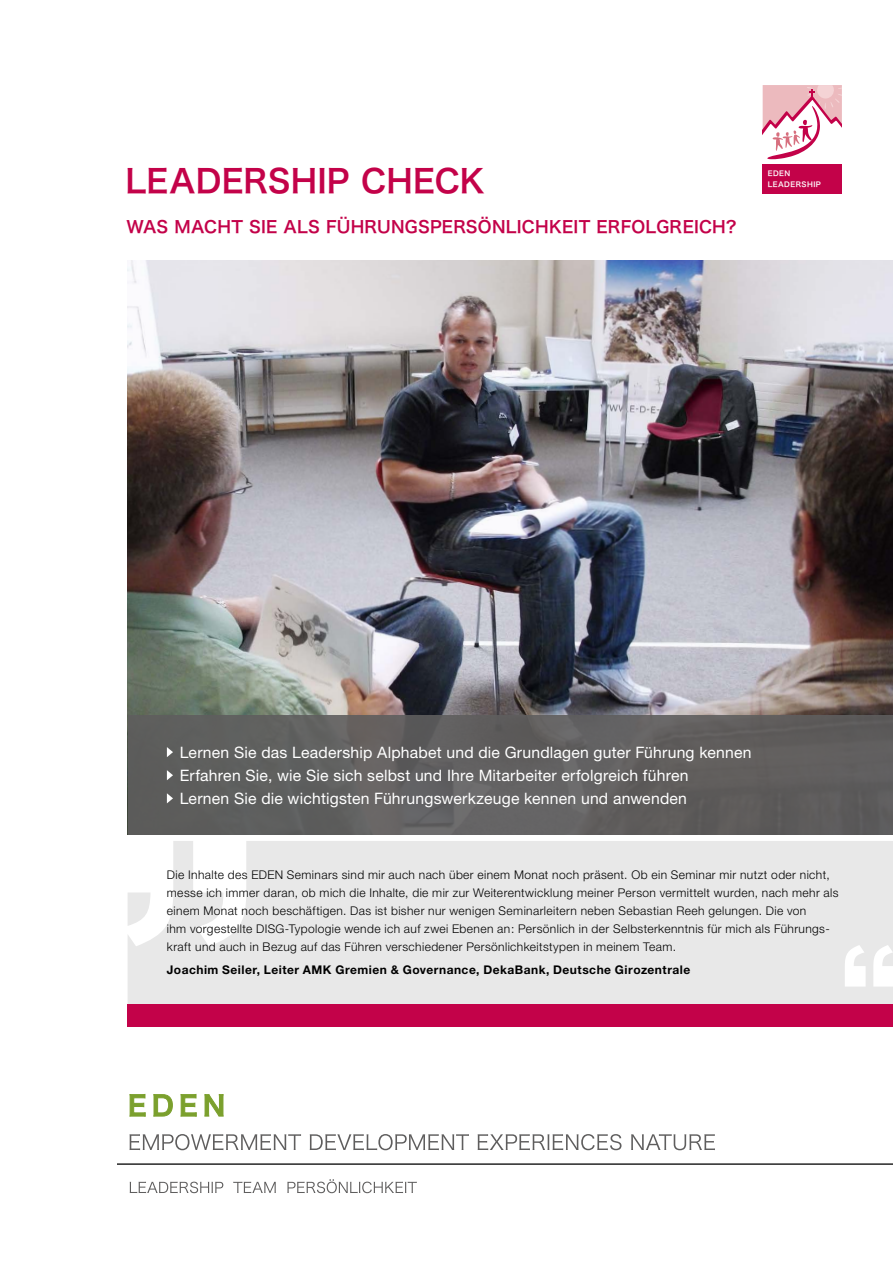
<style>
.page{position:relative;width:893px;height:1263px;background:#fff}
.page>*{position:absolute;margin:0;border:0;box-sizing:border-box;transform-origin:0 0}
.t1{font:31.95px "Hira Kaku Pro W6";letter-spacing:.005em;color:#c30249}
.t2{font:16.5px "Hira Kaku Pro W6";letter-spacing:.015em;color:#c30249}
.t3{font:15.75px/23.1px "Helvetica Neue";letter-spacing:.015em;color:#fff}
.t4{font:300 12px/18px "Helvetica Neue";letter-spacing:.035em;color:#000}
.t5{font:700 12px "Helvetica Neue";letter-spacing:.04em;color:#000}
.t6{font:7.05px/10.8px "Hira Kaku Pro W6 90 pv RKSJ H";letter-spacing:.06em;color:#fff}
</style>
<div class="page">
<img style="left:128px;top:260px;width:765px;height:455px">
<div style="left:128px;top:715px;width:765px;height:119px;background:#5f5e5e"></div>
<div style="left:128px;top:841px;width:765px;height:164px;background:#e8e8e8"></div>
<svg style="left:845px;top:945px;width:48px;height:41px"></svg>
<div style="left:128px;top:1005px;width:765px;height:22px;background:#c30249"></div>
<svg style="left:129px;top:1094px;width:95px;height:23px"></svg>
<svg style="left:130px;top:1181px;width:93px;height:12px"></svg>
<svg style="left:233px;top:1182px;width:43px;height:11px"></svg>
<svg style="left:287px;top:1179px;width:130px;height:14px"></svg>
<hr style="left:117px;top:1163px;width:776px;height:2px;background:#000">
<svg style="left:130px;top:1134px;width:171px;height:16px"></svg>
<svg style="left:310px;top:1134px;width:159px;height:16px"></svg>
<svg style="left:478px;top:1134px;width:143px;height:16px"></svg>
<svg style="left:631px;top:1134px;width:84px;height:16px"></svg>
<svg style="left:167px;top:747px;width:6px;height:10px"></svg>
<svg style="left:167px;top:770px;width:6px;height:10px"></svg>
<svg style="left:167px;top:793px;width:6px;height:10px"></svg>
<div style="left:763px;top:164px;width:79px;height:29px;background:#c30249"></div>
<svg style="left:763px;top:85px;width:79px;height:75px"></svg>
<h1 class="t1" style="left:125px;top:153px;width:361px">LEADERSHIP CHECK</h1>
<h2 class="t2" style="left:127px;top:212px;width:611px">WAS MACHT SIE ALS FÜHRUNGSPERSÖNLICHKEIT ERFOLGREICH?</h2>
<p class="t6" style="left:768px;top:168px;width:55px">EDEN<br>LEADERSHIP</p>
<h3 class="t3" style="left:180px;top:740px;width:573px">Lernen Sie das Leadership Alphabet und die Grundlagen guter Führung kennen<br>Erfahren Sie, wie Sie sich selbst und Ihre Mitarbeiter erfolgreich führen<br>Lernen Sie die wichtigsten Führungswerkzeuge kennen und anwenden</h3>
<p class="t4" style="left:167px;top:865px;width:673px">Die Inhalte des EDEN Seminars sind mir auch nach über einem Monat noch präsent. Ob ein Seminar mir nutzt oder nicht, messe ich immer daran, ob mich die Inhalte, die mir zur Weiterentwicklung meiner Person vermittelt wurden, nach mehr als einem Monat noch beschäftigen. Das ist bisher nur wenigen Seminarleitern neben Sebastian Reeh gelungen. Die von<br>ihm vorgestellte DISG-Typologie wende ich auf zwei Ebenen an: Persönlich in der Selbsterkenntnis für mich als Führungs&shy;kraft und auch in Bezug auf das Führen verschiedener Persönlichkeitstypen in meinem Team.</p>
<p class="t5" style="left:167px;top:962px;width:525px">Joachim Seiler, Leiter AMK Gremien &amp; Governance, DekaBank, Deutsche Girozentrale</p>
</div>
